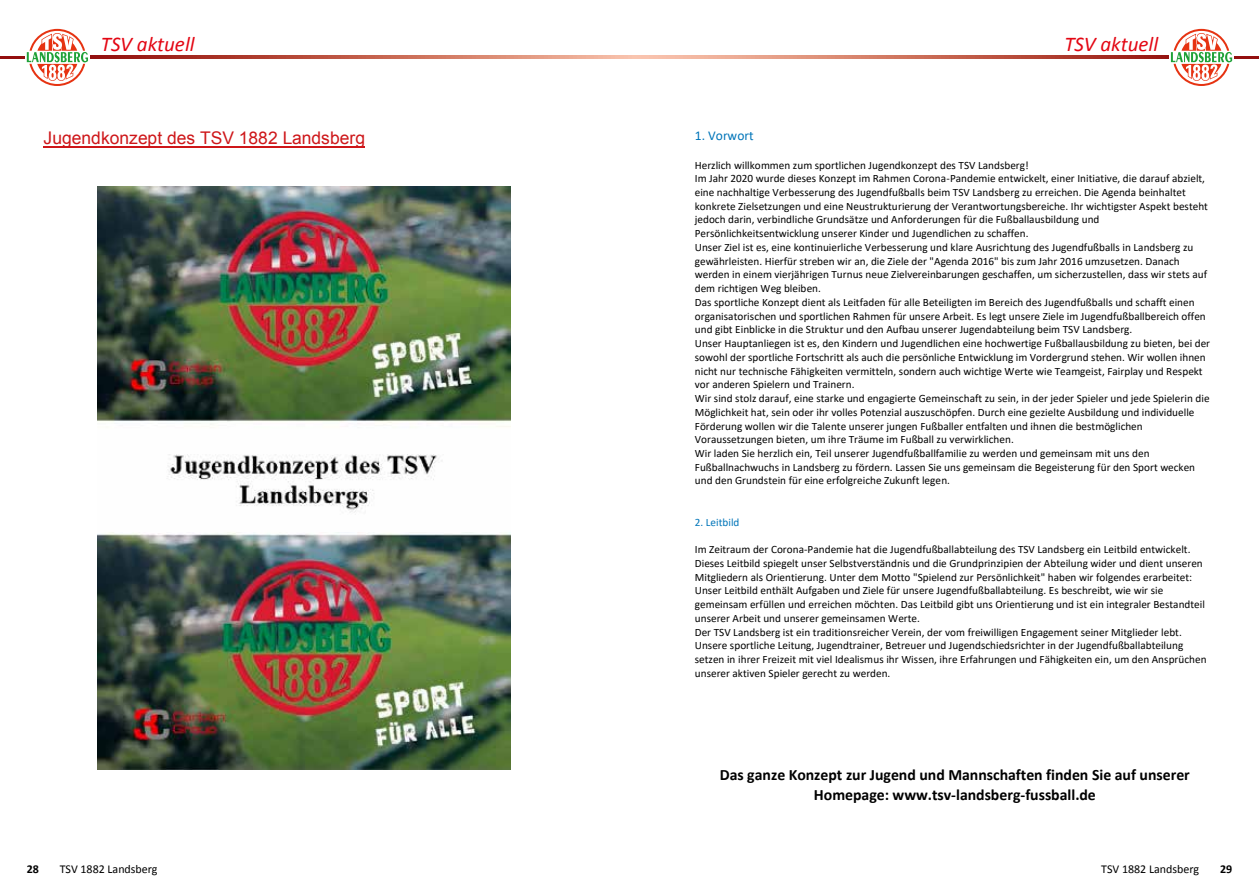
<style>
.page{position:relative;width:1259px;height:893px;background:#fff}
.page>*{position:absolute;margin:0;border:0;box-sizing:border-box;transform-origin:0 0}
.t1{font:italic 21px "Calibri";color:#e30613}
.t2{font:17.4px "Arial";color:#ce1619}
.t3{font:700 15.75px/19.4px "Calibri";color:#000;text-align:center}
.t4{font:13.5px "Calibri";color:#0075b9}
.t5{font:12px "Calibri";color:#000}
.t6{font:700 12px "Calibri";color:#000}
.t7{font:11.25px/13.8px "Calibri";color:#000}
.t8{font:11.25px "Calibri";color:#0075b9}
</style>
<div class="page">
<hr style="left:44px;top:146px;width:321px;height:1px;background:#ce1619">
<img style="left:98px;top:187px;width:412px;height:582px">
<svg style="left:27px;top:29px;width:61px;height:57px"></svg>
<svg style="left:1171px;top:29px;width:61px;height:57px"></svg>
<svg style="left:91px;top:56px;width:1077px;height:3px;background:#c86a58"></svg>
<hr style="left:0;top:56px;width:24px;height:3px;background:#930f0f">
<hr style="left:1235px;top:56px;width:24px;height:3px;background:#930f0f">
<h1 class="t1" style="left:101px;top:29px;width:95px">TSV aktuell</h1>
<h1 class="t1" style="left:1064px;top:29px;width:95px">TSV aktuell</h1>
<h2 class="t2" style="left:44px;top:127px;width:323px">Jugendkonzept des TSV 1882 Landsberg</h2>
<p class="t4" style="left:695px;top:127px;width:60px">1. Vorwort</p>
<p class="t7" style="left:695px;top:158px;width:517px">Herzlich willkommen zum sportlichen Jugendkonzept des TSV Landsberg!<br>Im Jahr 2020 wurde dieses Konzept im Rahmen Corona-Pandemie entwickelt, einer Initiative, die darauf abzielt, eine nachhaltige Verbesserung des Jugendfußballs beim TSV Landsberg zu erreichen. Die Agenda beinhaltet konkrete Zielsetzungen und eine Neustrukturierung der Verantwortungsbereiche. Ihr wichtigster Aspekt besteht jedoch darin, verbindliche Grundsätze und Anforderungen für die Fußballausbildung und Persönlichkeitsentwicklung unserer Kinder und Jugendlichen zu schaffen.<br>Unser Ziel ist es, eine kontinuierliche Verbesserung und klare Ausrichtung des Jugendfußballs in Landsberg zu gewährleisten. Hierfür streben wir an, die Ziele der "Agenda 2016" bis zum Jahr 2016 umzusetzen. Danach werden in einem vierjährigen Turnus neue Zielvereinbarungen geschaffen, um sicherzustellen, dass wir stets auf dem richtigen Weg bleiben.<br>Das sportliche Konzept dient als Leitfaden für alle Beteiligten im Bereich des Jugendfußballs und schafft einen organisatorischen und sportlichen Rahmen für unsere Arbeit. Es legt unsere Ziele im Jugendfußballbereich offen und gibt Einblicke in die Struktur und den Aufbau unserer Jugendabteilung beim TSV Landsberg.<br>Unser Hauptanliegen ist es, den Kindern und Jugendlichen eine hochwertige Fußballausbildung zu bieten, bei der sowohl der sportliche Fortschritt als auch die persönliche Entwicklung im Vordergrund stehen. Wir wollen ihnen nicht nur technische Fähigkeiten vermitteln, sondern auch wichtige Werte wie Teamgeist, Fairplay und Respekt vor anderen Spielern und Trainern.<br>Wir sind stolz darauf, eine starke und engagierte Gemeinschaft zu sein, in der jeder Spieler und jede Spielerin die Möglichkeit hat, sein oder ihr volles Potenzial auszuschöpfen. Durch eine gezielte Ausbildung und individuelle Förderung wollen wir die Talente unserer jungen Fußballer entfalten und ihnen die bestmöglichen Voraussetzungen bieten, um ihre Träume im Fußball zu verwirklichen.<br>Wir laden Sie herzlich ein, Teil unserer Jugendfußballfamilie zu werden und gemeinsam mit uns den Fußballnachwuchs in Landsberg zu fördern. Lassen Sie uns gemeinsam die Begeisterung für den Sport wecken und den Grundstein für eine erfolgreiche Zukunft legen.</p>
<p class="t8" style="left:695px;top:514px;width:46px">2. Leitbild</p>
<p class="t7" style="left:695px;top:542px;width:513px">Im Zeitraum der Corona-Pandemie hat die Jugendfußballabteilung des TSV Landsberg ein Leitbild entwickelt.<br>Dieses Leitbild spiegelt unser Selbstverständnis und die Grundprinzipien der Abteilung wider und dient unseren Mitgliedern als Orientierung. Unter dem Motto "Spielend zur Persönlichkeit" haben wir folgendes erarbeitet:<br>Unser Leitbild enthält Aufgaben und Ziele für unsere Jugendfußballabteilung. Es beschreibt, wie wir sie gemeinsam erfüllen und erreichen möchten. Das Leitbild gibt uns Orientierung und ist ein integraler Bestandteil unserer Arbeit und unserer gemeinsamen Werte.<br>Der TSV Landsberg ist ein traditionsreicher Verein, der vom freiwilligen Engagement seiner Mitglieder lebt.<br>Unsere sportliche Leitung, Jugendtrainer, Betreuer und Jugendschiedsrichter in der Jugendfußballabteilung setzen in ihrer Freizeit mit viel Idealismus ihr Wissen, ihre Erfahrungen und Fähigkeiten ein, um den Ansprüchen unserer aktiven Spieler gerecht zu werden.</p>
<h3 class="t3" style="left:719px;top:765px;width:471px">Das ganze Konzept zur Jugend und Mannschaften finden Sie auf unserer<br>Homepage: www.tsv-landsberg-fussball.de</h3>
<p class="t6" style="left:27px;top:860px;width:14px">28</p>
<p class="t5" style="left:60px;top:861px;width:99px">TSV 1882 Landsberg</p>
<p class="t5" style="left:1101px;top:861px;width:99px">TSV 1882 Landsberg</p>
<p class="t6" style="left:1220px;top:860px;width:14px">29</p>
</div>
